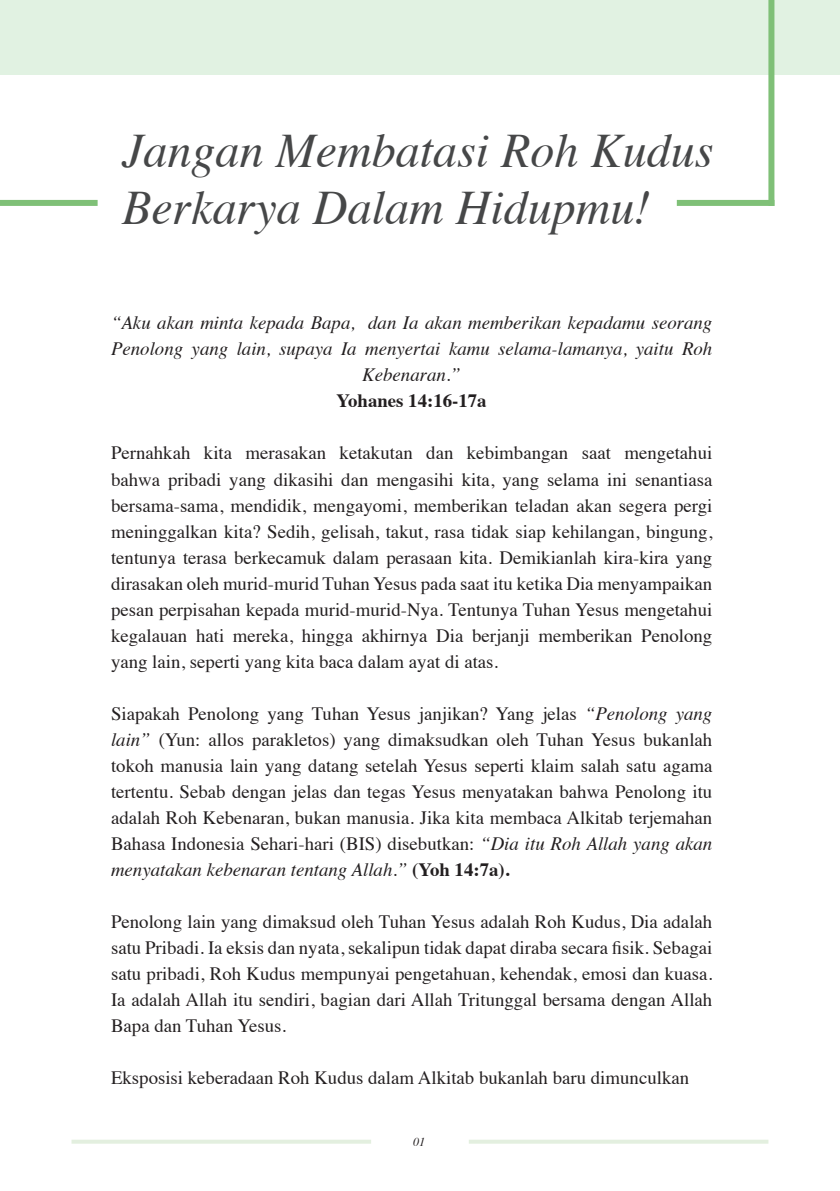
<style>
.page{position:relative;width:840px;height:1191px;background:#fff}
.page>*{position:absolute;margin:0;border:0;box-sizing:border-box;transform-origin:0 0}
.t1{font:italic 48px/57.6px "Times";color:#464748}
.t2{font:18.8px/26px "Times";color:#231f20;text-align:justify}
.t3{font:italic 18.8px/26px "Times";color:#231f20;text-align:center}
.t4{font:700 18.8px "Times";color:#231f20}
.t5{font:italic 12px "Times";color:#231f20}
.s1{font-style:italic}
.s2{font-weight:700}
</style>
<div class="page">
<div style="left:0;top:0;width:839px;height:74px;background:#e1f2e2"></div>
<div style="left:0;top:200px;width:98px;height:6px;background:#7fc077"></div>
<div style="left:768px;top:0;width:6px;height:206px;background:#7fc077"></div>
<svg style="left:469px;top:1140px;width:299px;height:3px"></svg>
<svg style="left:71px;top:1140px;width:300px;height:3px"></svg>
<div style="left:676px;top:200px;width:98px;height:6px;background:#7fc077"></div>
<h1 class="t1" style="left:122px;top:126px;width:592px">Jangan Membatasi Roh Kudus<br>Berkarya Dalam Hidupmu!</h1>
<p class="t3" style="left:111px;top:312px;width:602px">“Aku akan minta kepada Bapa, dan Ia akan memberikan kepadamu seorang<br>Penolong yang lain, supaya Ia menyertai kamu selama-lamanya, yaitu Roh<br>Kebenaran.”</p>
<p class="t4" style="left:336px;top:393px;width:151px">Yohanes 14:16-17a</p>
<p class="t2" style="left:111px;top:442px;width:602px">Pernahkah kita merasakan ketakutan dan kebimbangan saat mengetahui bahwa pribadi yang dikasihi dan mengasihi kita, yang selama ini senantiasa bersama-sama, mendidik, mengayomi, memberikan teladan akan segera pergi meninggalkan kita? Sedih, gelisah, takut, rasa tidak siap kehilangan, bingung, tentunya terasa berkecamuk dalam perasaan kita. Demikianlah kira-kira yang dirasakan oleh murid-murid Tuhan Yesus pada saat itu ketika Dia menyampaikan pesan perpisahan kepada murid-murid-Nya. Tentunya Tuhan Yesus mengetahui kegalauan hati mereka, hingga akhirnya Dia berjanji memberikan Penolong yang lain, seperti yang kita baca dalam ayat di atas.</p>
<p class="t2" style="left:111px;top:702px;width:602px">Siapakah Penolong yang Tuhan Yesus janjikan? Yang jelas <span class="s1">“Penolong yang lain”</span> (Yun: allos parakletos) yang dimaksudkan oleh Tuhan Yesus bukanlah tokoh manusia lain yang datang setelah Yesus seperti klaim salah satu agama tertentu. Sebab dengan jelas dan tegas Yesus menyatakan bahwa Penolong itu adalah Roh Kebenaran, bukan manusia. Jika kita membaca Alkitab terjemahan Bahasa Indonesia Sehari-hari (BIS) disebutkan: <span class="s1">“Dia itu Roh Allah yang akan menyatakan kebenaran tentang Allah.”</span> <span class="s2">(Yoh 14:7a).</span></p>
<p class="t2" style="left:111px;top:910px;width:602px">Penolong lain yang dimaksud oleh Tuhan Yesus adalah Roh Kudus, Dia adalah satu Pribadi. Ia eksis dan nyata, sekalipun tidak dapat diraba secara fisik. Sebagai satu pribadi, Roh Kudus mempunyai pengetahuan, kehendak, emosi dan kuasa.<br>Ia adalah Allah itu sendiri, bagian dari Allah Tritunggal bersama dengan Allah Bapa dan Tuhan Yesus.</p>
<p class="t2" style="left:111px;top:1066px;width:579px">Eksposisi keberadaan Roh Kudus dalam Alkitab bukanlah baru dimunculkan</p>
<p class="t5" style="left:413px;top:1137px;width:13px">01</p>
</div>
